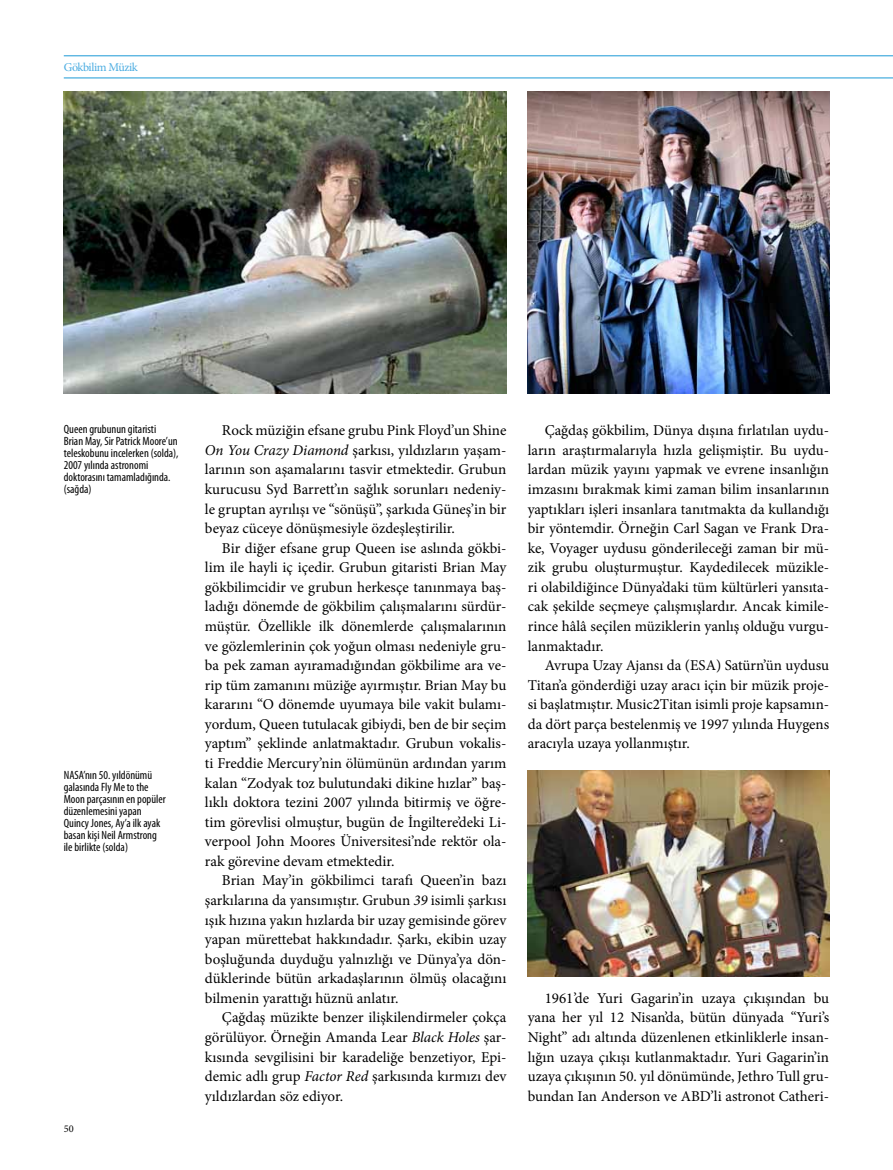
<style>
.page{position:relative;width:893px;height:1170px;background:#fff}
.page>*{position:absolute;margin:0;border:0;box-sizing:border-box;transform-origin:0 0}
.t1{font:15px/19.5px "Minion Pro";color:#000;text-align:justify}
.t2{font:condensed 12px/12px "Myriad Pro";color:#000}
.t3{font:12px "Minion Pro";letter-spacing:-.035em;color:#4aace1}
.t4{font:10.35px "Minion Pro";color:#000}
.s1{font-style:italic}
</style>
<div class="page">
<hr style="left:64px;top:78px;width:829px;height:1px;background:#1c9ad6">
<hr style="left:64px;top:56px;width:829px;height:1px;background:#1c9ad6">
<img style="left:528px;top:91px;width:301px;height:302px">
<img style="left:528px;top:770px;width:301px;height:206px">
<img style="left:64px;top:91px;width:442px;height:302px">
<p class="t3" style="left:64px;top:59px;width:76px">Gökbilim Müzik</p>
<p class="t2" style="left:64px;top:422px;width:116px">Queen grubunun gitaristi<br>Brian May, Sir Patrick Moore’un teleskobunu incelerken (solda),<br>2007 yılında astronomi doktorasını tamamladığında. (sağda)</p>
<p class="t2" style="left:64px;top:768px;width:104px">NASA’nın 50. yıldönümü galasında Fly Me to the<br>Moon parçasının en popüler düzenlemesini yapan<br>Quincy Jones, Ay’a ilk ayak basan kişi Neil Armstrong ile birlikte (solda)</p>
<p class="t4" style="left:64px;top:1121px;width:11px">50</p>
<p class="t1" style="left:205px;top:421px;width:303px;text-indent:17px">Rock müziğin efsane grubu Pink Floyd’un Shine <span class="s1">On You Crazy Diamond</span> şarkısı, yıldızların yaşam&shy;larının son aşamalarını tasvir etmektedir. Grubun kurucusu Syd Barrett’ın sağlık sorunları nedeniy&shy;le gruptan ayrılışı ve “sönüşü”, şarkıda Güneş’in bir beyaz cüceye dönüşmesiyle özdeşleştirilir.</p>
<p class="t1" style="left:205px;top:538px;width:303px;text-indent:17px">Bir diğer efsane grup Queen ise aslında gökbi&shy;lim ile hayli iç içedir. Grubun gitaristi Brian May gökbilimcidir ve grubun herkesçe tanınmaya baş&shy;ladığı dönemde de gökbilim çalışmalarını sürdür&shy;müştür. Özellikle ilk dönemlerde çalışmalarının ve gözlemlerinin çok yoğun olması nedeniyle gru&shy;ba pek zaman ayıramadığından gökbilime ara ve&shy;rip tüm zamanını müziğe ayırmıştır. Brian May bu kararını “O dönemde uyumaya bile vakit bulamı&shy;yordum, Queen tutulacak gibiydi, ben de bir seçim yaptım” şeklinde anlatmaktadır. Grubun vokalis&shy;ti Freddie Mercury’nin ölümünün ardından yarım kalan “Zodyak toz bulutundaki dikine hızlar” baş&shy;lıklı doktora tezini 2007 yılında bitirmiş ve öğre&shy;tim görevlisi olmuştur, bugün de İngiltere’deki Li&shy;verpool John Moores Üniversitesi’nde rektör ola&shy;rak görevine devam etmektedir.</p>
<p class="t1" style="left:205px;top:870px;width:303px;text-indent:17px">Brian May’in gökbilimci tarafı Queen’in bazı şarkılarına da yansımıştır. Grubun <span class="s1">39</span> isimli şarkısı ışık hızına yakın hızlarda bir uzay gemisinde görev yapan mürettebat hakkındadır. Şarkı, ekibin uzay boşluğunda duyduğu yalnızlığı ve Dünya’ya dön&shy;düklerinde bütün arkadaşlarının ölmüş olacağını bilmenin yarattığı hüznü anlatır.</p>
<p class="t1" style="left:205px;top:1007px;width:303px;text-indent:17px">Çağdaş müzikte benzer ilişkilendirmeler çokça görülüyor. Örneğin Amanda Lear <span class="s1">Black Holes</span> şar&shy;kısında sevgilisini bir karadeliğe benzetiyor, Epi&shy;demic adlı grup <span class="s1">Factor Red</span> şarkısında kırmızı dev yıldızlardan söz ediyor.</p>
<p class="t1" style="left:528px;top:421px;width:303px;text-indent:17px">Çağdaş gökbilim, Dünya dışına fırlatılan uydu&shy;ların araştırmalarıyla hızla gelişmiştir. Bu uydu&shy;lardan müzik yayını yapmak ve evrene insanlığın imzasını bırakmak kimi zaman bilim insanlarının yaptıkları işleri insanlara tanıtmakta da kullandığı bir yöntemdir. Örneğin Carl Sagan ve Frank Dra&shy;ke, Voyager uydusu gönderileceği zaman bir mü&shy;zik grubu oluşturmuştur. Kaydedilecek müzikle&shy;ri olabildiğince Dünya’daki tüm kültürleri yansıta&shy;cak şekilde seçmeye çalışmışlardır. Ancak kimile&shy;rince hâlâ seçilen müziklerin yanlış olduğu vurgu&shy;lanmaktadır.</p>
<p class="t1" style="left:528px;top:655px;width:303px;text-indent:17px">Avrupa Uzay Ajansı da (ESA) Satürn’ün uydusu Titan’a gönderdiği uzay aracı için bir müzik proje&shy;si başlatmıştır. Music2Titan isimli proje kapsamın&shy;da dört parça bestelenmiş ve 1997 yılında Huygens aracıyla uzaya yollanmıştır.</p>
<p class="t1" style="left:528px;top:988px;width:303px;text-indent:17px">1961’de Yuri Gagarin’in uzaya çıkışından bu yana her yıl 12 Nisan’da, bütün dünyada “Yuri’s Night” adı altında düzenlenen etkinliklerle insan&shy;lığın uzaya çıkışı kutlanmaktadır. Yuri Gagarin’in uzaya çıkışının 50. yıl dönümünde, Jethro Tull gru&shy;bundan Ian Anderson ve ABD’li astronot Catheri-</p>
</div>
